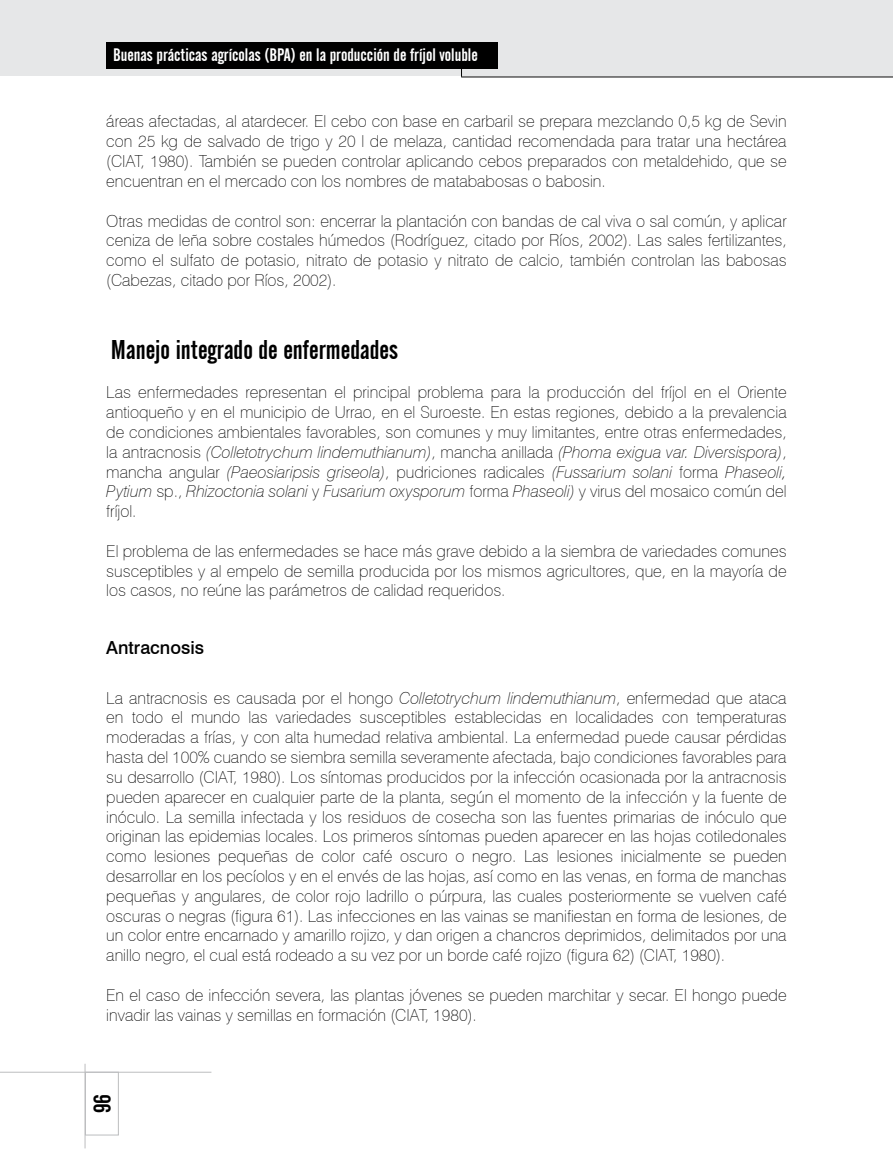
<style>
.page{position:relative;width:893px;height:1149px;background:#fff}
.page>*{position:absolute;margin:0;border:0;box-sizing:border-box;transform-origin:0 0}
.t1{font:27px "Alternate Gothic No 2 BT";color:#000}
.t2{font:24px "Alternate Gothic No 2 BT";color:#000}
.t3{font:18px "Alternate Gothic No 2 BT";color:#fff}
.t4{font:500 18px "Swiss 721 BT";color:#000}
.t5{font:100 16.5px/19.8px "Swiss 721 BT";color:#000;text-align:justify}
.s1{font-style:italic}
</style>
<div class="page">
<div style="left:0;top:0;width:893px;height:76px;background:#e6e7e8"></div>
<hr style="left:461px;top:77px;width:432px;height:1px;background:#000">
<div style="left:85px;top:1071px;width:34px;height:63px;border:1px solid #bcbdbf"></div>
<hr style="left:0;top:1071px;width:211px;height:1px;background:#bcbdbf">
<div style="left:106px;top:42px;width:392px;height:26px;background:#000"></div>
<hr style="left:461px;top:43px;width:1px;height:34px;background:#000">
<hr style="left:85px;top:1063px;width:1px;height:84px;background:#bcbdbf">
<p class="t3" style="left:113px;top:45px;width:366px">Buenas prácticas agrícolas (BPA) en la producción de fríjol voluble</p>
<p class="t5" style="left:106px;top:111px;width:682px">áreas afectadas, al atardecer. El cebo con base en carbaril se prepara mezclando 0,5 kg de Sevin con 25 kg de salvado de trigo y 20 l de melaza, cantidad recomendada para tratar una hectárea (CIAT, 1980). También se pueden controlar aplicando cebos preparados con metaldehido, que se encuentran en el mercado con los nombres de matababosas o babosin.</p>
<p class="t5" style="left:106px;top:210px;width:682px">Otras medidas de control son: encerrar la plantación con bandas de cal viva o sal común, y aplicar ceniza de leña sobre costales húmedos (Rodríguez, citado por Ríos, 2002). Las sales fertilizantes, como el sulfato de potasio, nitrato de potasio y nitrato de calcio, también controlan las babosas (Cabezas, citado por Ríos, 2002).</p>
<h1 class="t1" style="left:111px;top:334px;width:289px">Manejo integrado de enfermedades</h1>
<p class="t5" style="left:106px;top:382px;width:682px">Las enfermedades representan el principal problema para la producción del fríjol en el Oriente antioqueño y en el municipio de Urrao, en el Suroeste. En estas regiones, debido a la prevalencia de condiciones ambientales favorables, son comunes y muy limitantes, entre otras enfermedades, la antracnosis <span class="s1">(Colletotrychum lindemuthianum)</span>, mancha anillada <span class="s1">(Phoma exigua var. Diversispora)</span>, mancha angular <span class="s1">(Paeosiaripsis griseola)</span>, pudriciones radicales <span class="s1">(Fussarium solani</span> forma <span class="s1">Phaseoli, Pytium</span> sp., <span class="s1">Rhizoctonia solani</span> y <span class="s1">Fusarium oxysporum</span> forma <span class="s1">Phaseoli)</span> y virus del mosaico común del fríjol.</p>
<p class="t5" style="left:106px;top:540px;width:682px">El problema de las enfermedades se hace más grave debido a la siembra de variedades comunes susceptibles y al empelo de semilla producida por los mismos agricultores, que, en la mayoría de los casos, no reúne las parámetros de calidad requeridos.</p>
<p class="t4" style="left:106px;top:636px;width:99px">Antracnosis</p>
<p class="t5" style="left:106px;top:687px;width:682px">La antracnosis es causada por el hongo <span class="s1">Colletotrychum lindemuthianum</span>, enfermedad que ataca en todo el mundo las variedades susceptibles establecidas en localidades con temperaturas moderadas a frías, y con alta humedad relativa ambiental. La enfermedad puede causar pérdidas hasta del 100% cuando se siembra semilla severamente afectada, bajo condiciones favorables para su desarrollo (CIAT, 1980). Los síntomas producidos por la infección ocasionada por la antracnosis pueden aparecer en cualquier parte de la planta, según el momento de la infección y la fuente de inóculo. La semilla infectada y los residuos de cosecha son las fuentes primarias de inóculo que originan las epidemias locales. Los primeros síntomas pueden aparecer en las hojas cotiledonales como lesiones pequeñas de color café oscuro o negro. Las lesiones inicialmente se pueden desarrollar en los pecíolos y en el envés de las hojas, así como en las venas, en forma de manchas pequeñas y angulares, de color rojo ladrillo o púrpura, las cuales posteriormente se vuelven café oscuras o negras (figura 61). Las infecciones en las vainas se manifiestan en forma de lesiones, de un color entre encarnado y amarillo rojizo, y dan origen a chancros deprimidos, delimitados por una anillo negro, el cual está rodeado a su vez por un borde café rojizo (figura 62) (CIAT, 1980).</p>
<p class="t5" style="left:106px;top:984px;width:682px">En el caso de infección severa, las plantas jóvenes se pueden marchitar y secar. El hongo puede invadir las vainas y semillas en formación (CIAT, 1980).</p>
<h2 class="t2" style="left:89px;top:1112px;width:19px;rotate:-90deg">96</h2>
</div>
